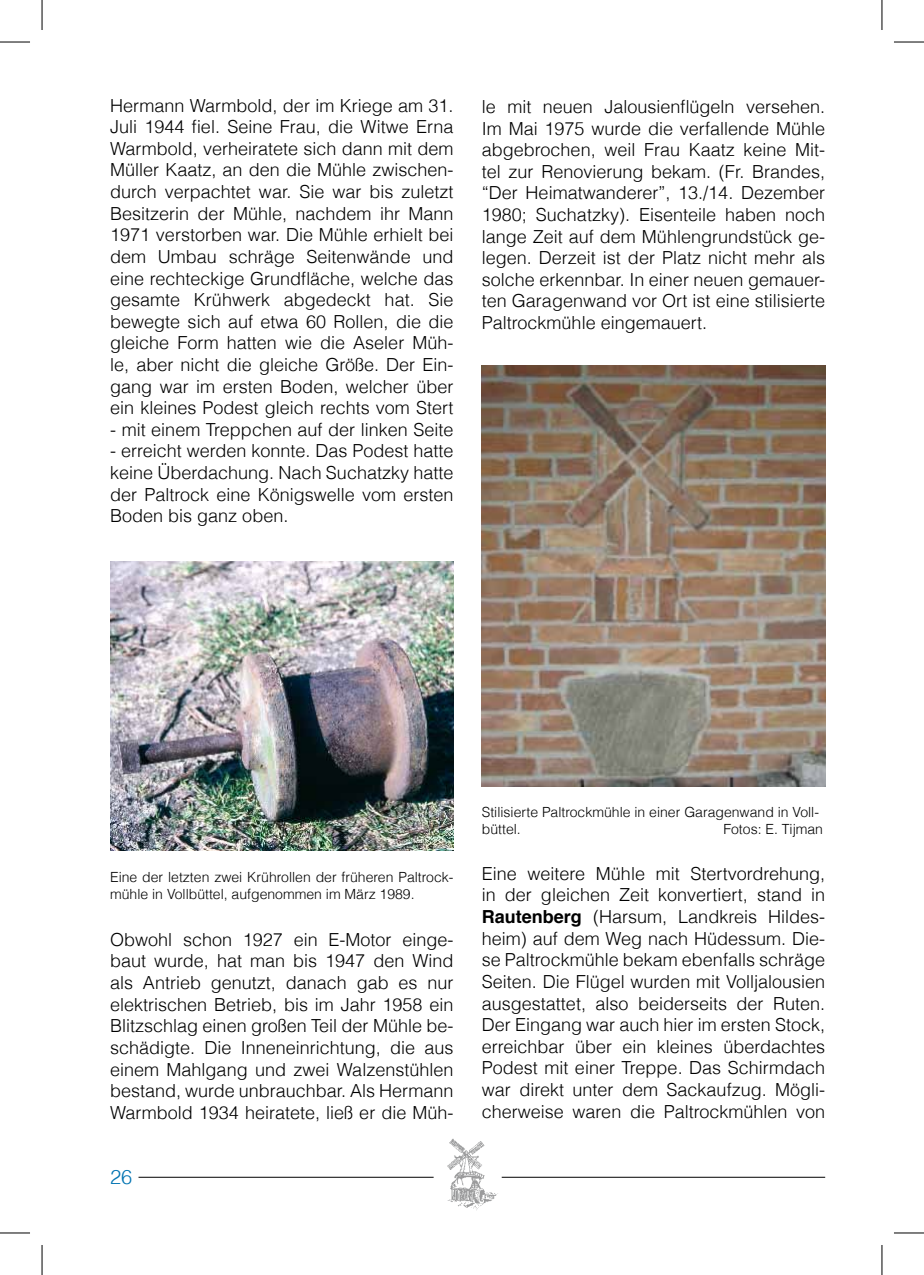
<style>
.page{position:relative;width:924px;height:1275px;background:#fff}
.page>*{position:absolute;margin:0;border:0;box-sizing:border-box;transform-origin:0 0}
.t1{font:300 20px "Helvetica";color:#0073b2}
.t2{font:300 18px/21.6px "Helvetica";color:#000;text-align:justify}
.t3{font:300 14px/16.8px "Helvetica";color:#000}
.s1{font-weight:700}
</style>
<div class="page">
<img style="left:447px;top:1138px;width:51px;height:73px">
<hr style="left:501px;top:1176px;width:323px;height:1px;background:#000">
<hr style="left:138px;top:1176px;width:295px;height:1px;background:#000">
<img style="left:110px;top:561px;width:343px;height:289px">
<img style="left:481px;top:365px;width:343px;height:422px">
<hr style="left:0;top:42px;width:30px;height:1px;background:#000">
<hr style="left:893px;top:42px;width:30px;height:1px;background:#000">
<hr style="left:0;top:1232px;width:30px;height:1px;background:#000">
<hr style="left:893px;top:1232px;width:30px;height:1px;background:#000">
<hr style="left:42px;top:0;width:1px;height:30px;background:#000">
<hr style="left:42px;top:1245px;width:1px;height:30px;background:#000">
<hr style="left:881px;top:0;width:1px;height:30px;background:#000">
<hr style="left:881px;top:1245px;width:1px;height:30px;background:#000">
<p class="t2" style="left:110px;top:94px;width:345px">Hermann Warmbold, der im Kriege am 31.<br>Juli 1944 fiel. Seine Frau, die Witwe Erna Warmbold, verheiratete sich dann mit dem Müller Kaatz, an den die Mühle zwischen&shy;durch verpachtet war. Sie war bis zuletzt Besitzerin der Mühle, nachdem ihr Mann 1971 verstorben war. Die Mühle erhielt bei dem Umbau schräge Seitenwände und eine rechteckige Grundfläche, welche das gesamte Krühwerk abgedeckt hat. Sie bewegte sich auf etwa 60 Rollen, die die gleiche Form hatten wie die Aseler Müh&shy;le, aber nicht die gleiche Größe. Der Ein&shy;gang war im ersten Boden, welcher über ein kleines Podest gleich rechts vom Stert</p>
<p class="t2" style="left:110px;top:418px;width:345px">- mit einem Treppchen auf der linken Seite</p>
<p class="t2" style="left:110px;top:439px;width:345px">- erreicht werden konnte. Das Podest hatte keine Überdachung. Nach Suchatzky hatte der Paltrock eine Königswelle vom ersten Boden bis ganz oben.</p>
<p class="t2" style="left:481px;top:95px;width:345px">le mit neuen Jalousienflügeln versehen.<br>Im Mai 1975 wurde die verfallende Mühle abgebrochen, weil Frau Kaatz keine Mit&shy;tel zur Renovierung bekam. (Fr. Brandes, “Der Heimatwanderer”, 13./14. Dezember 1980; Suchatzky). Eisenteile haben noch lange Zeit auf dem Mühlengrundstück ge&shy;legen. Derzeit ist der Platz nicht mehr als solche erkennbar. In einer neuen gemauer&shy;ten Garagenwand vor Ort ist eine stilisierte Paltrockmühle eingemauert.</p>
<p class="t3" style="left:110px;top:868px;width:344px">Eine der letzten zwei Krührollen der früheren Paltrock&shy;mühle in Vollbüttel, aufgenommen im März 1989.</p>
<p class="t2" style="left:110px;top:927px;width:345px">Obwohl schon 1927 ein E-Motor einge&shy;baut wurde, hat man bis 1947 den Wind als Antrieb genutzt, danach gab es nur elektrischen Betrieb, bis im Jahr 1958 ein Blitzschlag einen großen Teil der Mühle be&shy;schädigte. Die Inneneinrichtung, die aus einem Mahlgang und zwei Walzenstühlen bestand, wurde unbrauchbar. Als Hermann Warmbold 1934 heiratete, ließ er die Müh-</p>
<p class="t1" style="left:110px;top:1160px;width:24px">26</p>
<p class="t3" style="left:481px;top:803px;width:338px">Stilisierte Paltrockmühle in einer Garagenwand in Voll&shy;büttel.</p>
<p class="t3" style="left:723px;top:820px;width:101px">Fotos: E. Tijman</p>
<p class="t2" style="left:481px;top:862px;width:345px">Eine weitere Mühle mit Stertvordrehung, in der gleichen Zeit konvertiert, stand in <span class="s1">Rautenberg</span> (Harsum, Landkreis Hildes&shy;heim) auf dem Weg nach Hüdessum. Die&shy;se Paltrockmühle bekam ebenfalls schräge Seiten. Die Flügel wurden mit Volljalousien ausgestattet, also beiderseits der Ruten.<br>Der Eingang war auch hier im ersten Stock, erreichbar über ein kleines überdachtes Podest mit einer Treppe. Das Schirmdach war direkt unter dem Sackaufzug. Mögli&shy;cherweise waren die Paltrockmühlen von</p>
</div>
